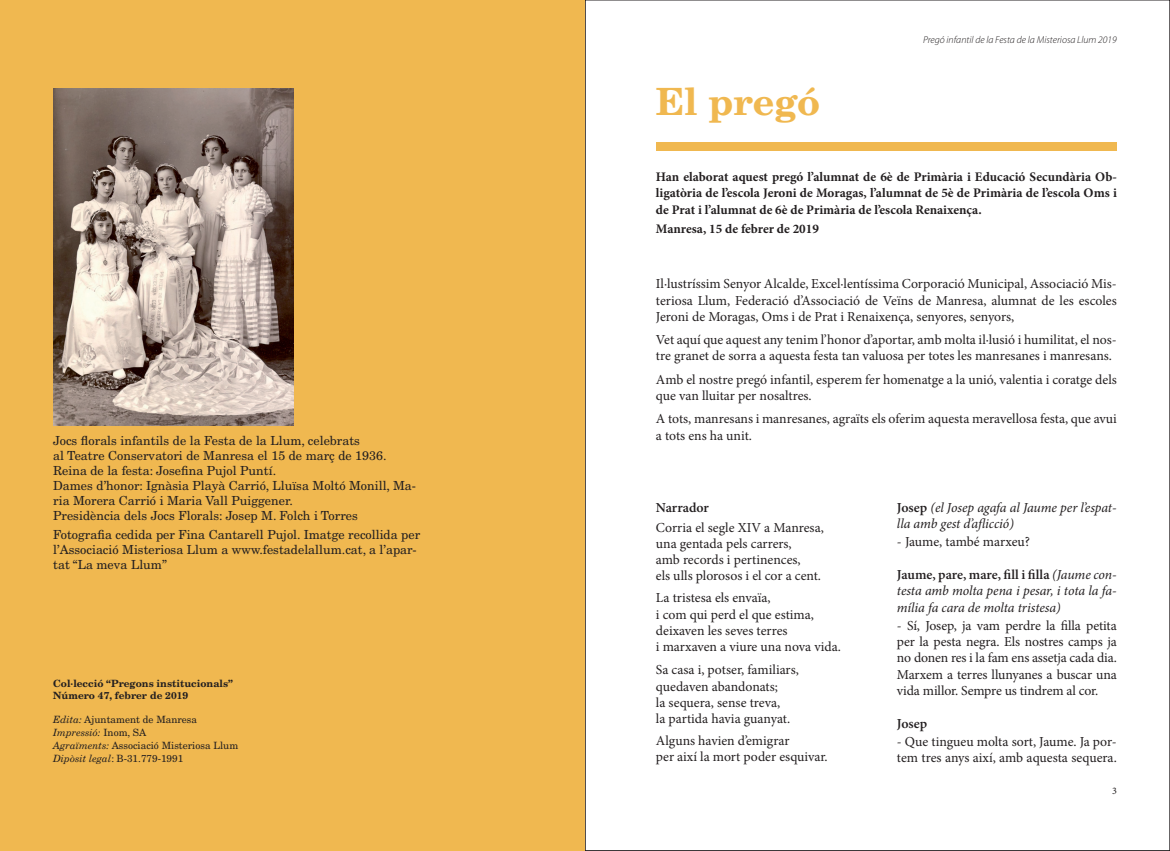
<style>
.page{position:relative;width:1170px;height:851px;background:#fff}
.page>*{position:absolute;margin:0;border:0;box-sizing:border-box;transform-origin:0 0}
.t1{font:700 37.5px "New Century Schlbk LT Std";color:#f0b850}
.t2{font:13.75px/16.2px "Minion Pro";color:#231f20}
.t3{font:italic 13.75px/16.2px "Minion Pro";letter-spacing:-.01em;color:#231f20}
.t4{font:600 13.75px "Minion Pro";color:#231f20}
.t5{font:700 13.12px/16.2px "Minion Pro";color:#231f20;text-align:justify}
.t6{font:12.5px/15px "New Century Schlbk LT Std";color:#231f20}
.t7{font:10px/13.1px "New Century Schlbk LT Std";color:#231f20}
.t8{font:700 10px/12.5px "New Century Schlbk LT Std";color:#231f20}
.t9{font:italic 300 10px "Myriad Pro";color:#231f20}
.t10{font:10px "Minion Pro";color:#231f20}
.s1{font-style:italic}
.s2{font-weight:600;font-style:normal}
</style>
<div class="page">
<div style="left:0;top:0;width:585px;height:850px;background:#f0b850"></div>
<img style="left:53px;top:89px;width:241px;height:336px">
<div style="left:656px;top:142px;width:460px;height:8px;background:#f0b850"></div>
<p class="t6" style="left:53px;top:433px;width:364px">Jocs florals infantils de la Festa de la Llum, celebrats<br>al Teatre Conservatori de Manresa el 15 de març de 1936.<br>Reina de la festa: Josefina Pujol Puntí.<br>Dames d’honor: Ignàsia Playà Carrió, Lluïsa Moltó Monill, Ma&shy;ria Morera Carrió i Maria Vall Puiggener.<br>Presidència dels Jocs Florals: Josep M. Folch i Torres</p>
<p class="t6" style="left:53px;top:526px;width:368px">Fotografia cedida per Fina Cantarell Pujol. Imatge recollida per l’Associació Misteriosa Llum a www.festadelallum.cat, a l’apar&shy;tat “La meva Llum”</p>
<p class="t8" style="left:53px;top:676px;width:181px">Col·lecció “Pregons institucionals”<br>Número 47, febrer de 2019</p>
<p class="t7" style="left:53px;top:712px;width:186px"><span class="s1">Edita:</span> Ajuntament de Manresa<br><span class="s1">Impressió:</span> Inom, SA<br><span class="s1">Agraïments:</span> Associació Misteriosa Llum<br><span class="s1">Dipòsit legal</span>: B-31.779-1991</p>
<h1 class="t1" style="left:656px;top:78px;width:166px">El pregó</h1>
<p class="t9" style="left:923px;top:34px;width:195px">Pregó infantil de la Festa de la Misteriosa Llum 2019</p>
<p class="t5" style="left:656px;top:169px;width:462px">Han elaborat aquest pregó l’alumnat de 6è de Primària i Educació Secundària Ob&shy;ligatòria de l’escola Jeroni de Moragas, l’alumnat de 5è de Primària de l’escola Oms i de Prat i l’alumnat de 6è de Primària de l’escola Renaixença.</p>
<p class="t5" style="left:656px;top:221px;width:164px">Manresa, 15 de febrer de 2019</p>
<p class="t2" style="left:656px;top:276px;width:462px;text-align:justify">Il·lustríssim Senyor Alcalde, Excel·lentíssima Corporació Municipal, Associació Mis&shy;teriosa Llum, Federació d’Associació de Veïns de Manresa, alumnat de les escoles Jeroni de Moragas, Oms i de Prat i Renaixença, senyores, senyors,</p>
<p class="t2" style="left:656px;top:332px;width:462px">Vet aquí que aquest any tenim l’honor d’aportar, amb molta il·lusió i humilitat, el nos&shy;tre granet de sorra a aquesta festa tan valuosa per totes les manresanes i manresans.</p>
<p class="t2" style="left:656px;top:371px;width:462px">Amb el nostre pregó infantil, esperem fer homenatge a la unió, valentia i coratge dels que van lluitar per nosaltres.</p>
<p class="t2" style="left:656px;top:411px;width:462px">A tots, manresans i manresanes, agraïts els oferim aquesta meravellosa festa, que avui a tots ens ha unit.</p>
<p class="t4" style="left:656px;top:497px;width:55px">Narrador</p>
<p class="t2" style="left:656px;top:519px;width:169px">Corria el segle XIV a Manresa, una gentada pels carrers,<br>amb records i pertinences,<br>els ulls plorosos i el cor a cent.</p>
<p class="t2" style="left:656px;top:589px;width:186px">La tristesa els envaïa,<br>i com qui perd el que estima, deixaven les seves terres<br>i marxaven a viure una nova vida.</p>
<p class="t2" style="left:656px;top:661px;width:144px">Sa casa i, potser, familiars, quedaven abandonats;<br>la sequera, sense treva,<br>la partida havia guanyat.</p>
<p class="t2" style="left:656px;top:732px;width:173px">Alguns havien d’emigrar<br>per així la mort poder esquivar.</p>
<p class="t3" style="left:896px;top:499px;width:221px"><span class="s2">Josep</span> (el Josep agafa al Jaume per l’espat&shy;lla amb gest d’aflicció)</p>
<p class="t2" style="left:896px;top:534px;width:135px">- Jaume, també marxeu?</p>
<p class="t3" style="left:896px;top:566px;width:221px;text-align:justify"><span class="s2">Jaume, pare, mare, fill i filla</span> (Jaume con&shy;testa amb molta pena i pesar, i tota la fa&shy;mília fa cara de molta tristesa)</p>
<p class="t2" style="left:896px;top:617px;width:221px;text-align:justify">- Sí, Josep, ja vam perdre la filla petita per la pesta negra. Els nostres camps ja no donen res i la fam ens assetja cada dia.<br>Marxem a terres llunyanes a buscar una vida millor. Sempre us tindrem al cor.</p>
<p class="t4" style="left:896px;top:713px;width:32px">Josep</p>
<p class="t2" style="left:896px;top:733px;width:221px">- Que tingueu molta sort, Jaume. Ja por&shy;tem tres anys així, amb aquesta sequera.</p>
<p class="t10" style="left:1111px;top:783px;width:6px">3</p>
</div>
